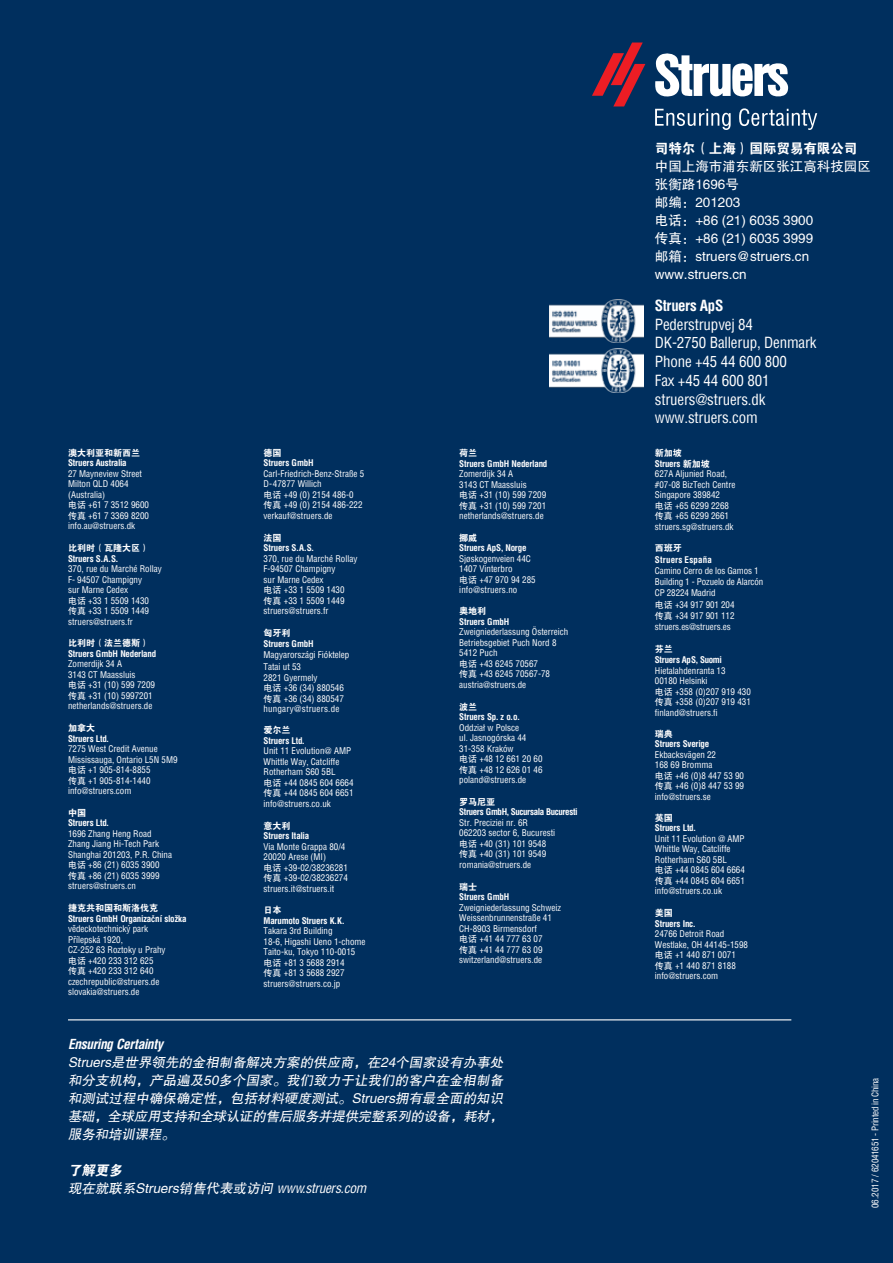
<style>
.page{position:relative;width:893px;height:1263px;background:#002f5e}
.page>*{position:absolute;margin:0;border:0;box-sizing:border-box;transform-origin:0 0}
.t1{font:condensed 15px/18.8px "Helvetica";letter-spacing:-.01em;color:#fff}
.t2{font:700 condensed 15px "Helvetica";letter-spacing:-.025em;color:#fff}
.t3{font:italic 13.5px/18px "FZHTJW GB1 0";color:#fff;text-align:justify}
.t4{font:13.5px/18px "FZHTJW GB1 0";color:#fff}
.t5{font:italic 700 condensed 13.5px "Helvetica";letter-spacing:-.03em;color:#fff}
.t6{font:13.5px "FZDHTJW GB1 0";color:#fff}
.t7{font:italic 13.5px "FZDHTJW GB1 0";color:#fff}
.t8{font:condensed 9px/10.5px "Helvetica";color:#fff}
.t9{font:700 condensed 9px "Helvetica";letter-spacing:-.02em;color:#fff}
.t10{font:9px "FZDHTJW GB1 0";color:#fff}
.t11{font:condensed 9px "Helvetica";letter-spacing:-.025em;color:#fff}
.t12{font:700 condensed 9px "Helvetica";letter-spacing:-.04em;color:#fff}
.t13{font:700 condensed 9px "Helvetica";letter-spacing:.02em;color:#fff}
.s1{font-family:"FZHTJW GB1 0";font-stretch:normal}
.s2{font-weight:700}
.s3{font-family:"Arial";font-weight:700;font-stretch:normal}
.s4{font-family:"Helvetica";font-stretch:condensed}
.s5{font-family:"FZDHTJW GB1 0";font-stretch:normal}
</style>
<div class="page">
<hr style="left:68px;top:1019px;width:723px;height:1px;background:#fff">
<svg style="left:655px;top:53px;width:133px;height:44px"></svg>
<svg style="left:592px;top:43px;width:53px;height:63px"></svg>
<svg style="left:655px;top:109px;width:76px;height:21px"></svg>
<svg style="left:739px;top:108px;width:78px;height:22px"></svg>
<img style="left:550px;top:348px;width:93px;height:44px">
<img style="left:550px;top:299px;width:93px;height:44px">
<p class="t10" style="left:68px;top:448px;width:73px">澳大利亚和新西兰</p>
<p class="t9" style="left:68px;top:457px;width:60px">Struers Australia</p>
<p class="t8" style="left:68px;top:468px;width:82px">27 Mayneview Street<br>Milton QLD 4064 (Australia)<br><span class="s1">电话</span> +61 7 3512 9600<span class="s1">传真</span> +61 7 3369 8200 info.au@struers.dk</p>
<p class="t10" style="left:68px;top:543px;width:82px">比利时（瓦隆大区）</p>
<p class="t9" style="left:68px;top:553px;width:52px">Struers S.A.S.</p>
<p class="t8" style="left:68px;top:563px;width:95px">370, rue du Marché Rollay<br>F- 94507 Champigny<br>sur Marne Cedex<br><span class="s1">电话</span> +33 1 5509 1430<br><span class="s1">传真</span> +33 1 5509 1449 struers@struers.fr</p>
<p class="t10" style="left:68px;top:638px;width:82px">比利时（法兰德斯）</p>
<p class="t9" style="left:68px;top:648px;width:90px">Struers GmbH Nederland</p>
<p class="t8" style="left:68px;top:659px;width:88px">Zomerdijk 34 A<br>3143 CT Maassluis<br><span class="s1">电话</span> +31 (10) 599 7209<span class="s1">传真</span> +31 (10) 5997201 netherlands@struers.de</p>
<p class="t10" style="left:68px;top:723px;width:28px">加拿大</p>
<p class="t9" style="left:68px;top:733px;width:43px">Struers Ltd.</p>
<p class="t8" style="left:68px;top:743px;width:111px">7275 West Credit Avenue<br>Mississauga, Ontario L5N 5M9<span class="s1">电话</span> +1 905-814-8855<br><span class="s1">传真</span> +1 905-814-1440 info@struers.com</p>
<p class="t10" style="left:68px;top:808px;width:19px">中国</p>
<p class="t9" style="left:68px;top:818px;width:43px">Struers Ltd.</p>
<p class="t8" style="left:68px;top:828px;width:105px">1696 Zhang Heng Road<br>Zhang Jiang Hi-Tech Park<br>Shanghai 201203, P.R. China<span class="s1">电话</span> +86 (21) 6035 3900<br><span class="s1">传真</span> +86 (21) 6035 3999 struers@struers.cn</p>
<p class="t10" style="left:68px;top:903px;width:91px">捷克共和国和斯洛伐克</p>
<p class="t8" style="left:68px;top:913px;width:120px"><span class="s2">Struers GmbH Organiza</span><span class="s3">č</span><span class="s2">ní složka </span>vědeckotechnický park<br>Přílepská 1920,<br>CZ-252 63 Roztoky u Prahy<br><span class="s1">电话</span> +420 233 312 625<br><span class="s1">传真</span> +420 233 312 640 czechrepublic@struers.de slovakia@struers.de</p>
<p class="t10" style="left:264px;top:448px;width:19px">德国</p>
<p class="t9" style="left:264px;top:457px;width:52px">Struers GmbH</p>
<p class="t8" style="left:264px;top:468px;width:102px">Carl-Friedrich-Benz-Straße 5<br>D- 47877 Willich<br><span class="s1">电话</span> +49 (0) 2154 486-0<span class="s1">传真</span> +49 (0) 2154 486-222 verkauf@struers.de</p>
<p class="t10" style="left:264px;top:532px;width:19px">法国</p>
<p class="t9" style="left:264px;top:542px;width:52px">Struers S.A.S.</p>
<p class="t8" style="left:264px;top:553px;width:95px">370, rue du Marché Rollay<br>F-94507 Champigny<br>sur Marne Cedex<br><span class="s1">电话</span> +33 1 5509 1430<br><span class="s1">传真</span> +33 1 5509 1449 struers@struers.fr</p>
<p class="t10" style="left:264px;top:628px;width:28px">匈牙利</p>
<p class="t9" style="left:264px;top:638px;width:52px">Struers GmbH</p>
<p class="t8" style="left:264px;top:649px;width:87px">Magyarországi Fióktelep<br>Tatai ut 53<br>2821 Gyermely<br><span class="s1">电话</span> +36 (34) 880546<span class="s1">传真</span> +36 (34) 880547 hungary@struers.de</p>
<p class="t10" style="left:264px;top:725px;width:28px">爱尔兰</p>
<p class="t9" style="left:264px;top:735px;width:43px">Struers Ltd.</p>
<p class="t8" style="left:264px;top:746px;width:91px">Unit 11 Evolution@ AMP<br>Whittle Way, Catcliffe<br>Rotherham S60 5BL<br><span class="s1">电话</span> +44 0845 604 6664<span class="s1">传真</span> +44 0845 604 6651 info@struers.co.uk</p>
<p class="t10" style="left:264px;top:820px;width:28px">意大利</p>
<p class="t9" style="left:264px;top:830px;width:47px">Struers Italia</p>
<p class="t8" style="left:264px;top:841px;width:86px">Via Monte Grappa 80/4<br>20020 Arese (MI)<br><span class="s1">电话</span> +39-02/38236281<span class="s1">传真</span> +39-02/38236274 struers.it@struers.it</p>
<p class="t10" style="left:264px;top:905px;width:19px">日本</p>
<p class="t9" style="left:264px;top:915px;width:83px">Marumoto Struers K.K.</p>
<p class="t8" style="left:264px;top:926px;width:103px">Takara 3rd Building<br>18-6, Higashi Ueno 1-chome<br>Taito-ku, Tokyo 110-0015<span class="s1">电话</span> +81 3 5688 2914<br><span class="s1">传真</span> +81 3 5688 2927 struers@struers.co.jp</p>
<p class="t10" style="left:459px;top:448px;width:19px">荷兰</p>
<p class="t9" style="left:459px;top:458px;width:90px">Struers GmbH Nederland</p>
<p class="t8" style="left:459px;top:468px;width:88px">Zomerdijk 34 A<br>3143 CT Maassluis<br><span class="s1">电话</span> +31 (10) 599 7209<span class="s1">传真</span> +31 (10) 599 7201 netherlands@struers.de</p>
<p class="t10" style="left:459px;top:533px;width:19px">挪威</p>
<p class="t9" style="left:459px;top:543px;width:69px">Struers ApS, Norge</p>
<p class="t8" style="left:459px;top:553px;width:78px">Sjøskogenveien 44C<br>1407 Vinterbro<br><span class="s1">电话</span> +47 970 94 285 info@struers.no</p>
<p class="t10" style="left:459px;top:606px;width:28px">奥地利</p>
<p class="t9" style="left:459px;top:616px;width:52px">Struers GmbH</p>
<p class="t8" style="left:459px;top:627px;width:111px">Zweigniederlassung Österreich<br>Betriebsgebiet Puch Nord 8<br>5412 Puch<br><span class="s1">电话</span> +43 6245 70567<br><span class="s1">传真</span> +43 6245 70567-78 austria@struers.de</p>
<p class="t10" style="left:459px;top:702px;width:19px">波兰</p>
<p class="t9" style="left:459px;top:711px;width:62px">Struers Sp. z o.o.</p>
<p class="t8" style="left:459px;top:722px;width:85px">Oddział w Polsce<br>ul. Jasnogórska 44<br>31-358 Kraków<br><span class="s1">电话</span> +48 12 661 20 60<span class="s1">传真</span> +48 12 626 01 46 poland@struers.de</p>
<p class="t10" style="left:459px;top:797px;width:37px">罗马尼亚</p>
<p class="t12" style="left:459px;top:807px;width:120px">Struers GmbH, Sucursala Bucuresti</p>
<p class="t8" style="left:459px;top:817px;width:97px">Str. Preciziei nr. 6R<br>062203 sector 6, Bucuresti<span class="s1">电话</span> +40 (31) 101 9548<span class="s1">传真</span> +40 (31) 101 9549 romania@struers.de</p>
<p class="t10" style="left:459px;top:882px;width:19px">瑞士</p>
<p class="t9" style="left:459px;top:891px;width:52px">Struers GmbH</p>
<p class="t8" style="left:459px;top:902px;width:103px">Zweigniederlassung Schweiz<br>Weissenbrunnenstraße 41<br>CH-8903 Birmensdorf<br><span class="s1">电话</span> +41 44 777 63 07<br><span class="s1">传真</span> +41 44 777 63 09 switzerland@struers.de</p>
<h2 class="t5" style="left:68px;top:1036px;width:97px">Ensuring Certainty</h2>
<h2 class="t3" style="left:68px;top:1054px;width:439px">Struers是世界领先的金相制备解决方案的供应商，在24个国家设有办事处和分支机构，产品遍及50多个国家。我们致力于让我们的客户在金相制备和测试过程中确保确定性，包括材料硬度测试。Struers拥有最全面的知识基础，全球应用支持和全球认证的售后服务并提供完整系列的设备，耗材，服务和培训课程。</h2>
<h2 class="t7" style="left:68px;top:1163px;width:58px">了解更多</h2>
<h2 class="t3" style="left:68px;top:1180px;width:300px">现在就联系Struers销售代表或访问 <span class="s4">w w w. s truers. co m</span></h2>
<h2 class="t6" style="left:655px;top:141px;width:204px">司特尔（上海）国际贸易有限公司</h2>
<h2 class="t4" style="left:655px;top:158px;width:217px">中国上海市浦东新区张江高科技园区张衡路1696号<br>邮编：201203<br>电话：+86 (21) 6035 3900<br>传真：+86 (21) 6035 3999<br>邮箱：struers@struers.cn www.struers.cn</h2>
<h1 class="t2" style="left:655px;top:296px;width:70px">Struers ApS</h1>
<h1 class="t1" style="left:655px;top:315px;width:163px">Pederstrupvej 84<br>DK-2750 Ballerup, Denmark<br>Phone +45 44 600 800<br>Fax +45 44 600 801 struers@struers.dk www.struers.com</h1>
<p class="t10" style="left:655px;top:448px;width:28px">新加坡</p>
<p class="t8" style="left:655px;top:458px;width:82px"><span class="s2">Struers</span> <span class="s5">新加坡<br></span>627A Aljunied Road, #07-08 BizTech Centre<br>Singapore 389842<br><span class="s1">电话</span> +65 6299 2268<span class="s1">传真</span> +65 6299 2661 struers.sg@struers.dk</p>
<p class="t10" style="left:655px;top:543px;width:28px">西班牙</p>
<p class="t13" style="left:655px;top:554px;width:59px">Struers España</p>
<p class="t8" style="left:655px;top:565px;width:110px;line-height:11.2px">Camino Cerro de los Gamos 1<br>Building 1 - Pozuelo de Alarcón<br>CP 28224 Madrid<br><span class="s1">电话</span> +34 917 901 204<br><span class="s1">传真</span> +34 917 901 112 struers.es@struers.es</p>
<p class="t10" style="left:655px;top:644px;width:19px">芬兰</p>
<p class="t9" style="left:655px;top:654px;width:69px">Struers ApS, Suomi</p>
<p class="t8" style="left:655px;top:665px;width:97px">Hietalahdenranta 13<br>00180 Helsinki<br><span class="s1">电话</span> +358 (0)207 919 430<span class="s1">传真</span> +358 (0)207 919 431 finland@struers.fi</p>
<p class="t10" style="left:655px;top:729px;width:19px">瑞典</p>
<p class="t9" style="left:655px;top:738px;width:56px">Struers Sverige</p>
<p class="t8" style="left:655px;top:749px;width:91px">Ekbacksvägen 22<br>168 69 Bromma<br><span class="s1">电话</span> +46 (0)8 447 53 90<span class="s1">传真</span> +46 (0)8 447 53 99 info@struers.se</p>
<p class="t10" style="left:655px;top:813px;width:19px">英国</p>
<p class="t9" style="left:655px;top:822px;width:43px">Struers Ltd.</p>
<p class="t8" style="left:655px;top:833px;width:91px">Unit 11 Evolution @ AMP<br>Whittle Way, Catcliffe<br>Rotherham S60 5BL<br><span class="s1">电话</span> +44 0845 604 6664<span class="s1">传真</span> +44 0845 604 6651 info@struers.co.uk</p>
<p class="t10" style="left:655px;top:908px;width:19px">美国</p>
<p class="t9" style="left:655px;top:918px;width:42px">Struers Inc.</p>
<p class="t8" style="left:655px;top:928px;width:95px">24766 Detroit Road<br>Westlake, OH 44145-1598<span class="s1">电话</span> +1 440 871 0071<br><span class="s1">传真</span> +1 440 871 8188 info@struers.com</p>
<p class="t11" style="left:869px;top:1208px;width:132px;rotate:-90deg">06.2017 / 62041651 - Printed in China</p>
</div>
